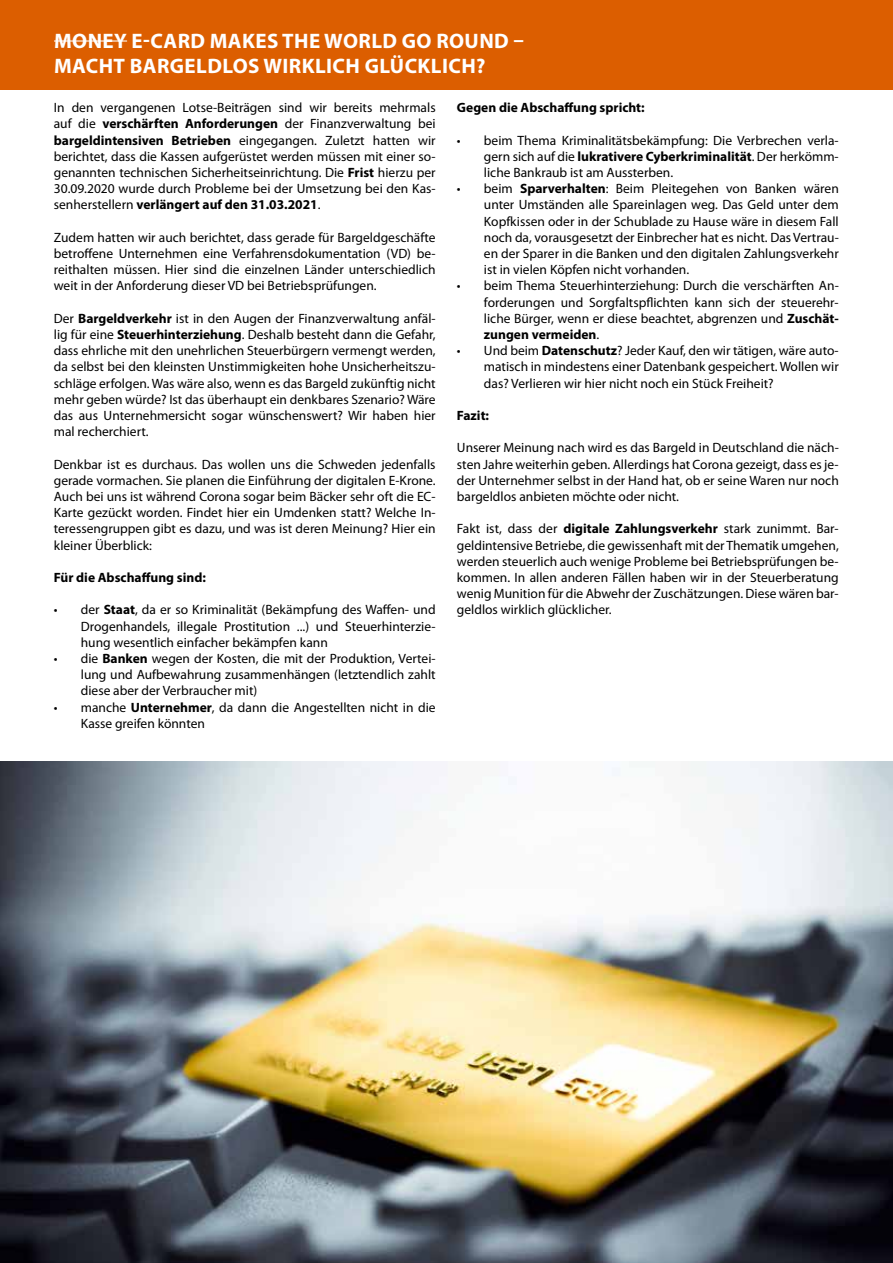
<style>
.page{position:relative;width:893px;height:1263px;background:#fff}
.page>*{position:absolute;margin:0;border:0;box-sizing:border-box;transform-origin:0 0}
.t1{font:700 21px/25.2px "Myriad Pro";letter-spacing:.02em;color:#fff}
.t2{font:13.5px/16.2px "Myriad Pro";color:#000;text-align:justify}
.t3{font:700 13.5px "Myriad Pro";color:#000}
.s1{font-weight:700}
</style>
<div class="page">
<img style="left:0;top:761px;width:893px;height:502px">
<hr style="left:892px;top:327px;width:1px;height:78px;background:#52a625">
<div style="left:0;top:0;width:893px;height:89px;background:#dc5e00"></div>
<hr style="left:54px;top:40px;width:73px;height:2px;background:#fff">
<h1 class="t1" style="left:54px;top:28px;width:472px">MONEY E-CARD MAKES THE WORLD GO ROUND –<br>MACHT BARGELDLOS WIRKLICH GLÜCKLICH?</h1>
<p class="t2" style="left:54px;top:99px;width:383px">In den vergangenen Lotse-Beiträgen sind wir bereits mehrmals auf die <span class="s1">verschärften Anforderungen</span> der Finanzverwaltung bei <span class="s1">bargeldintensiven Betrieben</span> eingegangen. Zuletzt hatten wir berichtet, dass die Kassen aufgerüstet werden müssen mit einer so&shy;genannten technischen Sicherheitseinrichtung. Die <span class="s1">Frist</span> hierzu per 30.09.2020 wurde durch Probleme bei der Umsetzung bei den Kas&shy;senherstellern <span class="s1">verlängert auf den 31.03.2021</span>.</p>
<p class="t2" style="left:54px;top:229px;width:383px">Zudem hatten wir auch berichtet, dass gerade für Bargeldgeschäfte betroffene Unternehmen eine Verfahrensdokumentation (VD) be&shy;reithalten müssen. Hier sind die einzelnen Länder unterschiedlich weit in der Anforderung dieser VD bei Betriebsprüfungen.</p>
<p class="t2" style="left:54px;top:310px;width:383px">Der <span class="s1">Bargeldverkehr</span> ist in den Augen der Finanzverwaltung anfäl&shy;lig für eine <span class="s1">Steuerhinterziehung</span>. Deshalb besteht dann die Gefahr, dass ehrliche mit den unehrlichen Steuerbürgern vermengt werden, da selbst bei den kleinsten Unstimmigkeiten hohe Unsicherheitszu&shy;schläge erfolgen. Was wäre also, wenn es das Bargeld zukünftig nicht mehr geben würde? Ist das überhaupt ein denkbares Szenario? Wäre das aus Unternehmersicht sogar wünschenswert? Wir haben hier mal recherchiert.</p>
<p class="t2" style="left:54px;top:456px;width:383px">Denkbar ist es durchaus. Das wollen uns die Schweden jedenfalls gerade vormachen. Sie planen die Einführung der digitalen E-Krone.<br>Auch bei uns ist während Corona sogar beim Bäcker sehr oft die EC-Karte gezückt worden. Findet hier ein Umdenken statt? Welche In&shy;teressengruppen gibt es dazu, und was ist deren Meinung? Hier ein kleiner Überblick:</p>
<p class="t3" style="left:54px;top:569px;width:154px">Für die Abschaffung sind:</p>
<p class="t2" style="left:81px;top:602px;width:356px;text-indent:-27px">• der <span class="s1">Staat</span>, da er so Kriminalität (Bekämpfung des Waffen- und Drogenhandels, illegale Prostitution ...) und Steuerhinterzie&shy;hung wesentlich einfacher bekämpfen kann</p>
<p class="t2" style="left:81px;top:650px;width:356px;text-indent:-27px">• die <span class="s1">Banken</span> wegen der Kosten, die mit der Produktion, Vertei&shy;lung und Aufbewahrung zusammenhängen (letztendlich zahlt diese aber der Verbraucher mit)</p>
<p class="t2" style="left:81px;top:699px;width:356px;text-indent:-27px">• manche <span class="s1">Unternehmer</span>, da dann die Angestellten nicht in die<br>Kasse greifen könnten</p>
<p class="t3" style="left:457px;top:99px;width:189px">Gegen die Abschaffung spricht:</p>
<p class="t2" style="left:484px;top:132px;width:356px;text-indent:-27px">• beim Thema Kriminalitätsbekämpfung: Die Verbrechen verla&shy;gern sich auf die <span class="s1">lukrativere Cyberkriminalität</span>. Der herkömm&shy;liche Bankraub ist am Aussterben.</p>
<p class="t2" style="left:484px;top:180px;width:356px;text-indent:-27px">• beim <span class="s1">Sparverhalten</span>: Beim Pleitegehen von Banken wären unter Umständen alle Spareinlagen weg. Das Geld unter dem Kopfkissen oder in der Schublade zu Hause wäre in diesem Fall noch da, vorausgesetzt der Einbrecher hat es nicht. Das Vertrau&shy;en der Sparer in die Banken und den digitalen Zahlungsverkehr ist in vielen Köpfen nicht vorhanden.</p>
<p class="t2" style="left:484px;top:278px;width:356px;text-indent:-27px">• beim Thema Steuerhinterziehung: Durch die verschärften An&shy;forderungen und Sorgfaltspflichten kann sich der steuerehr&shy;liche Bürger, wenn er diese beachtet, abgrenzen und <span class="s1">Zuschät&shy;zungen vermeiden</span>.</p>
<p class="t2" style="left:484px;top:342px;width:356px;text-indent:-27px">• Und beim <span class="s1">Datenschutz</span>? Jeder Kauf, den wir tätigen, wäre auto&shy;matisch in mindestens einer Datenbank gespeichert. Wollen wir das? Verlieren wir hier nicht noch ein Stück Freiheit?</p>
<p class="t3" style="left:457px;top:407px;width:34px">Fazit:</p>
<p class="t2" style="left:457px;top:440px;width:383px">Unserer Meinung nach wird es das Bargeld in Deutschland die näch&shy;sten Jahre weiterhin geben. Allerdings hat Corona gezeigt, dass es je&shy;der Unternehmer selbst in der Hand hat, ob er seine Waren nur noch bargeldlos anbieten möchte oder nicht.</p>
<p class="t2" style="left:457px;top:521px;width:383px">Fakt ist, dass der <span class="s1">digitale Zahlungsverkehr</span> stark zunimmt. Bar&shy;geldintensive Betriebe, die gewissenhaft mit der Thematik umgehen, werden steuerlich auch wenige Probleme bei Betriebsprüfungen be&shy;kommen. In allen anderen Fällen haben wir in der Steuerberatung wenig Munition für die Abwehr der Zuschätzungen. Diese wären bar&shy;geldlos wirklich glücklicher.</p>
</div>
